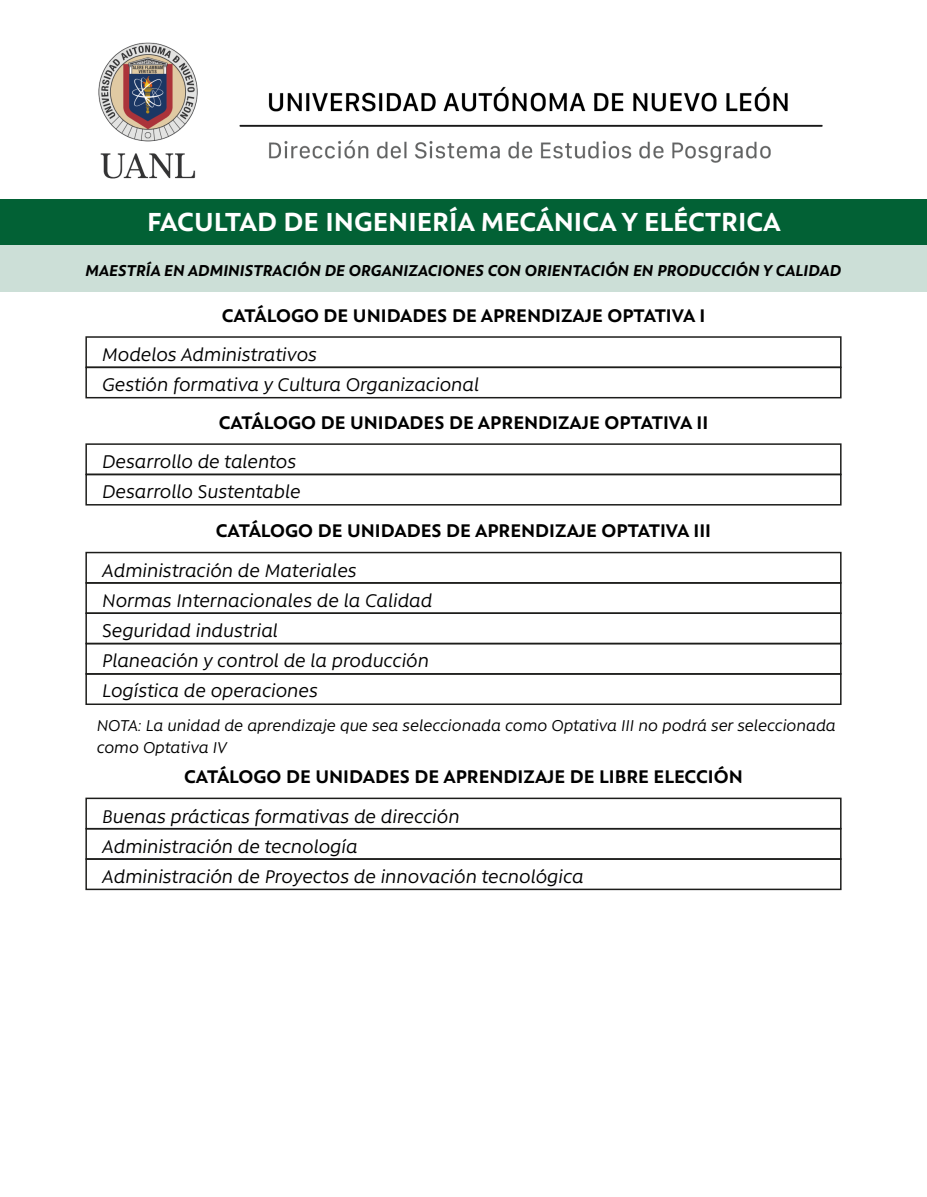
<style>
.page{position:relative;width:927px;height:1197px;background:#fff}
.page>*{position:absolute;margin:0;border:0;box-sizing:border-box;transform-origin:0 0}
.t1{font:700 30px "Rawson Pro";color:#fff}
.t2{font:italic 21px/30.2px "Rawson Pro";color:#000}
.t3{font:700 21px "Rawson Pro";color:#000}
.t4{font:italic 18px/21.6px "Rawson Pro";color:#000}
.t5{font:italic 700 18px "Rawson Pro";color:#000}
</style>
<div class="page">
<img style="left:98px;top:42px;width:725px;height:137px">
<div style="left:85px;top:336px;width:756px;height:32px;border:2px solid #1d1d1b"></div>
<div style="left:85px;top:366px;width:756px;height:32px;border:2px solid #1d1d1b"></div>
<div style="left:85px;top:443px;width:756px;height:32px;border:2px solid #1d1d1b"></div>
<div style="left:85px;top:474px;width:756px;height:31px;border:2px solid #1d1d1b"></div>
<div style="left:0;top:199px;width:927px;height:46px;background:#026135"></div>
<div style="left:0;top:245px;width:927px;height:47px;background:#ccdfd7"></div>
<div style="left:85px;top:552px;width:756px;height:31px;border:2px solid #1d1d1b"></div>
<div style="left:85px;top:582px;width:756px;height:32px;border:2px solid #1d1d1b"></div>
<div style="left:85px;top:612px;width:756px;height:32px;border:2px solid #1d1d1b"></div>
<div style="left:85px;top:643px;width:756px;height:31px;border:2px solid #1d1d1b"></div>
<div style="left:85px;top:673px;width:756px;height:32px;border:2px solid #1d1d1b"></div>
<div style="left:85px;top:797px;width:756px;height:32px;border:2px solid #1d1d1b"></div>
<div style="left:85px;top:828px;width:756px;height:31px;border:2px solid #1d1d1b"></div>
<div style="left:85px;top:858px;width:756px;height:32px;border:2px solid #1d1d1b"></div>
<h1 class="t1" style="left:147px;top:204px;width:635px">FACULTAD DE INGENIERÍA MECÁNICA Y ELÉCTRICA</h1>
<p class="t5" style="left:85px;top:260px;width:757px">MAESTRÍA EN ADMINISTRACIÓN DE ORGANIZACIONES CON ORIENTACIÓN EN PRODUCCIÓN Y CALIDAD</p>
<p class="t3" style="left:222px;top:303px;width:485px">CATÁLOGO DE UNIDADES DE APRENDIZAJE OPTATIVA I</p>
<p class="t2" style="left:102px;top:339px;width:378px">Modelos Administrativos<br>Gestión formativa y Cultura Organizacional</p>
<p class="t3" style="left:219px;top:410px;width:491px">CATÁLOGO DE UNIDADES DE APRENDIZAJE OPTATIVA II</p>
<p class="t2" style="left:102px;top:446px;width:200px">Desarrollo de talentos<br>Desarrollo Sustentable</p>
<p class="t3" style="left:216px;top:518px;width:497px">CATÁLOGO DE UNIDADES DE APRENDIZAJE OPTATIVA III</p>
<p class="t2" style="left:102px;top:555px;width:332px">Administración de Materiales<br>Normas Internacionales de la Calidad<br>Seguridad industrial<br>Planeación y control de la producción<br>Logística de operaciones</p>
<p class="t4" style="left:97px;top:714px;width:740px">NOTA: La unidad de aprendizaje que sea seleccionada como Optativa III no podrá ser seleccionada como Optativa IV</p>
<p class="t3" style="left:184px;top:764px;width:560px">CATÁLOGO DE UNIDADES DE APRENDIZAJE DE LIBRE ELECCIÓN</p>
<p class="t2" style="left:102px;top:800px;width:483px">Buenas prácticas formativas de dirección<br>Administración de tecnología<br>Administración de Proyectos de innovación tecnológica</p>
</div>
